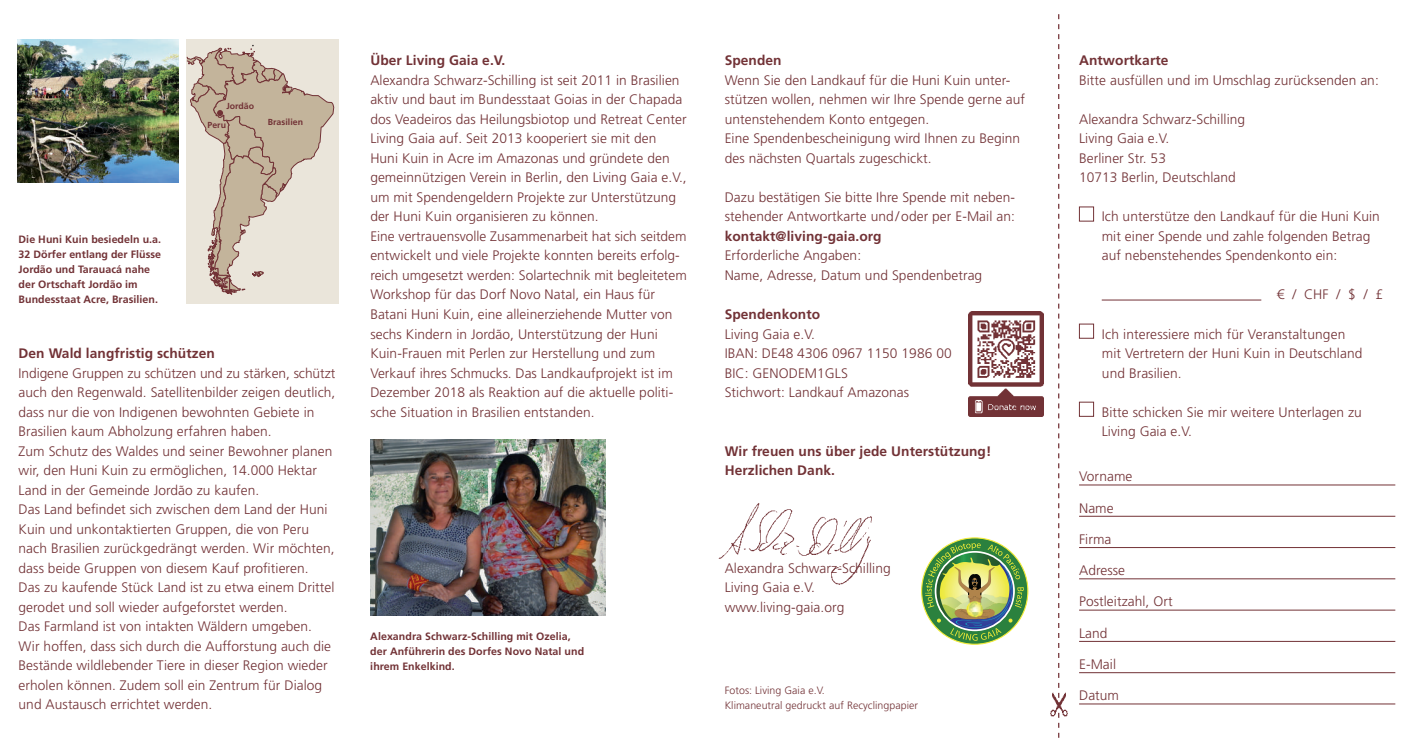
<style>
.page{position:relative;width:1414px;height:752px;background:#fff}
.page>*{position:absolute;margin:0;border:0;box-sizing:border-box;transform-origin:0 0}
.t1{font:300 13.75px/19.5px "Frutiger LT Std";letter-spacing:.005em;color:#723236}
.t2{font:700 13.75px/19.5px "Frutiger LT Std";letter-spacing:.005em;color:#723236}
.t3{font:700 10.62px/15px "Frutiger LT Std";letter-spacing:.005em;color:#723236}
.t4{font:300 10.62px/15px "Frutiger LT Std";letter-spacing:.005em;color:#723236}
.t5{font:700 8.75px "Frutiger LT Std";letter-spacing:.005em;color:#723236}
</style>
<div class="page">
<hr style="left:1102px;top:299px;width:159px;height:1px;background:#723236">
<hr style="left:1079px;top:484px;width:316px;height:1px;background:#723236">
<hr style="left:1079px;top:515px;width:316px;height:1px;background:#723236">
<hr style="left:1079px;top:547px;width:316px;height:1px;background:#723236">
<hr style="left:1079px;top:578px;width:316px;height:1px;background:#723236">
<hr style="left:1079px;top:609px;width:316px;height:1px;background:#723236">
<hr style="left:1079px;top:640px;width:316px;height:1px;background:#723236">
<hr style="left:1079px;top:672px;width:316px;height:1px;background:#723236">
<hr style="left:1079px;top:703px;width:316px;height:1px;background:#723236">
<div style="left:1079px;top:206px;width:15px;height:15px;border:1px solid #723236"></div>
<div style="left:1079px;top:323px;width:15px;height:15px;border:1px solid #723236"></div>
<div style="left:1079px;top:401px;width:15px;height:15px;border:1px solid #723236"></div>
<svg style="left:1058px;top:14px;width:1px;height:723px"></svg>
<img style="left:1050px;top:692px;width:17px;height:23px">
<img style="left:18px;top:39px;width:161px;height:143px">
<div style="left:186px;top:39px;width:152px;height:264px;background:#eae5da"></div>
<svg style="left:187px;top:45px;width:147px;height:249px"></svg>
<svg style="left:921px;top:537px;width:107px;height:107px"></svg>
<img style="left:925px;top:543px;width:99px;height:97px">
<img style="left:370px;top:439px;width:235px;height:176px">
<img style="left:718px;top:503px;width:154px;height:82px">
<img style="left:968px;top:311px;width:76px;height:105px">
<p class="t5" style="left:226px;top:100px;width:29px">Jordão</p>
<p class="t3" style="left:19px;top:232px;width:144px">Die Huni Kuin besiedeln u.a.<br>32 Dörfer entlang der Flüsse<br>Jordão und Tarauacá nahe der Ortschaft Jordão im<br>Bundesstaat Acre, Brasilien.</p>
<p class="t5" style="left:207px;top:120px;width:20px">Peru</p>
<p class="t5" style="left:268px;top:117px;width:37px">Brasilien</p>
<p class="t2" style="left:19px;top:343px;width:198px">Den Wald langfristig schützen</p>
<p class="t1" style="left:19px;top:363px;width:318px">Indigene Gruppen zu schützen und zu stärken, schützt auch den Regenwald. Satellitenbilder zeigen deutlich, dass nur die von Indigenen bewohnten Gebiete in Brasilien kaum Abholzung erfahren haben.<br>Zum Schutz des Waldes und seiner Bewohner planen wir, den Huni Kuin zu ermöglichen, 14.000 Hektar Land in der Gemeinde Jordão zu kaufen.<br>Das Land befindet sich zwischen dem Land der Huni Kuin und unkontaktierten Gruppen, die von Peru nach Brasilien zurückgedrängt werden. Wir möchten, dass beide Gruppen von diesem Kauf profitieren.<br>Das zu kaufende Stück Land ist zu etwa einem Drittel gerodet und soll wieder aufgeforstet werden.<br>Das Farmland ist von intakten Wäldern umgeben.<br>Wir hoffen, dass sich durch die Aufforstung auch die Bestände wildlebender Tiere in dieser Region wieder erholen können. Zudem soll ein Zentrum für Dialog und Austausch errichtet werden.</p>
<p class="t2" style="left:370px;top:51px;width:136px">Über Living Gaia e.V.</p>
<p class="t1" style="left:370px;top:70px;width:318px">Alexandra Schwarz-Schilling ist seit 2011 in Brasilien aktiv und baut im Bundesstaat Goias in der Chapada dos Veadeiros das Heilungsbiotop und Retreat Center Living Gaia auf. Seit 2013 kooperiert sie mit den Huni Kuin in Acre im Amazonas und gründete den gemeinnützigen Verein in Berlin, den Living Gaia e.V., um mit Spendengeldern Projekte zur Unterstützung der Huni Kuin organisieren zu können.<br>Eine vertrauensvolle Zusammenarbeit hat sich seitdem entwickelt und viele Projekte konnten bereits erfolg&shy;reich umgesetzt werden: Solartechnik mit begleitetem Workshop für das Dorf Novo Natal, ein Haus für Batani Huni Kuin, eine alleinerziehende Mutter von sechs Kindern in Jordão, Unterstützung der Huni Kuin-Frauen mit Perlen zur Herstellung und zum Verkauf ihres Schmucks. Das Landkaufprojekt ist im Dezember 2018 als Reaktion auf die aktuelle politi&shy;sche Situation in Brasilien entstanden.</p>
<p class="t3" style="left:370px;top:628px;width:215px">Alexandra Schwarz-Schilling mit Ozelia, der Anführerin des Dorfes Novo Natal und ihrem Enkelkind.</p>
<p class="t2" style="left:725px;top:51px;width:58px">Spenden</p>
<p class="t1" style="left:725px;top:70px;width:302px">Wenn Sie den Landkauf für die Huni Kuin unter&shy;stützen wollen, nehmen wir Ihre Spende gerne auf untenstehendem Konto entgegen.<br>Eine Spendenbescheinigung wird Ihnen zu Beginn des nächsten Quartals zugeschickt.</p>
<p class="t1" style="left:725px;top:187px;width:292px">Dazu bestätigen Sie bitte Ihre Spende mit neben&shy;stehender Antwortkarte und/oder per E-Mail an:</p>
<p class="t2" style="left:725px;top:226px;width:158px">kontakt@living-gaia.org</p>
<p class="t1" style="left:725px;top:246px;width:259px">Erforderliche Angaben:<br>Name, Adresse, Datum und Spendenbetrag</p>
<p class="t2" style="left:725px;top:304px;width:97px">Spendenkonto</p>
<p class="t1" style="left:725px;top:324px;width:228px">Living Gaia e.V.<br>IBAN: DE48 4306 0967 1150 1986 00<br>BIC: GENODEM1GLS<br>Stichwort: Landkauf Amazonas</p>
<p class="t2" style="left:725px;top:441px;width:268px">Wir freuen uns über jede Unterstützung!<br>Herzlichen Dank.</p>
<p class="t1" style="left:725px;top:558px;width:168px">Alexandra Schwarz-Schilling<br>Living Gaia e.V. www.living-gaia.org</p>
<p class="t4" style="left:725px;top:683px;width:195px">Fotos: Living Gaia e.V.<br>Klimaneutral gedruckt auf Recyclingpapier</p>
<p class="t2" style="left:1079px;top:51px;width:91px">Antwortkarte</p>
<p class="t1" style="left:1079px;top:70px;width:301px">Bitte ausfüllen und im Umschlag zurücksenden an:</p>
<p class="t1" style="left:1079px;top:109px;width:168px">Alexandra Schwarz-Schilling<br>Living Gaia e.V.<br>Berliner Str. 53<br>10713 Berlin, Deutschland</p>
<p class="t1" style="left:1102px;top:207px;width:280px">Ich unterstütze den Landkauf für die Huni Kuin mit einer Spende und zahle folgenden Betrag auf nebenstehendes Spendenkonto ein:</p>
<p class="t1" style="left:1277px;top:284px;width:108px">€ / CHF / $ / £</p>
<p class="t1" style="left:1102px;top:324px;width:262px">Ich interessiere mich für Veranstaltungen mit Vertretern der Huni Kuin in Deutschland und Brasilien.</p>
<p class="t1" style="left:1102px;top:402px;width:262px">Bitte schicken Sie mir weitere Unterlagen zu<br>Living Gaia e.V.</p>
<p class="t1" style="left:1079px;top:466px;width:55px">Vorname</p>
<p class="t1" style="left:1079px;top:498px;width:36px">Name</p>
<p class="t1" style="left:1079px;top:529px;width:34px">Firma</p>
<p class="t1" style="left:1079px;top:560px;width:48px">Adresse</p>
<p class="t1" style="left:1079px;top:591px;width:95px">Postleitzahl, Ort</p>
<p class="t1" style="left:1079px;top:623px;width:30px">Land</p>
<p class="t1" style="left:1079px;top:654px;width:39px">E-Mail</p>
<p class="t1" style="left:1079px;top:685px;width:41px">Datum</p>
</div>
